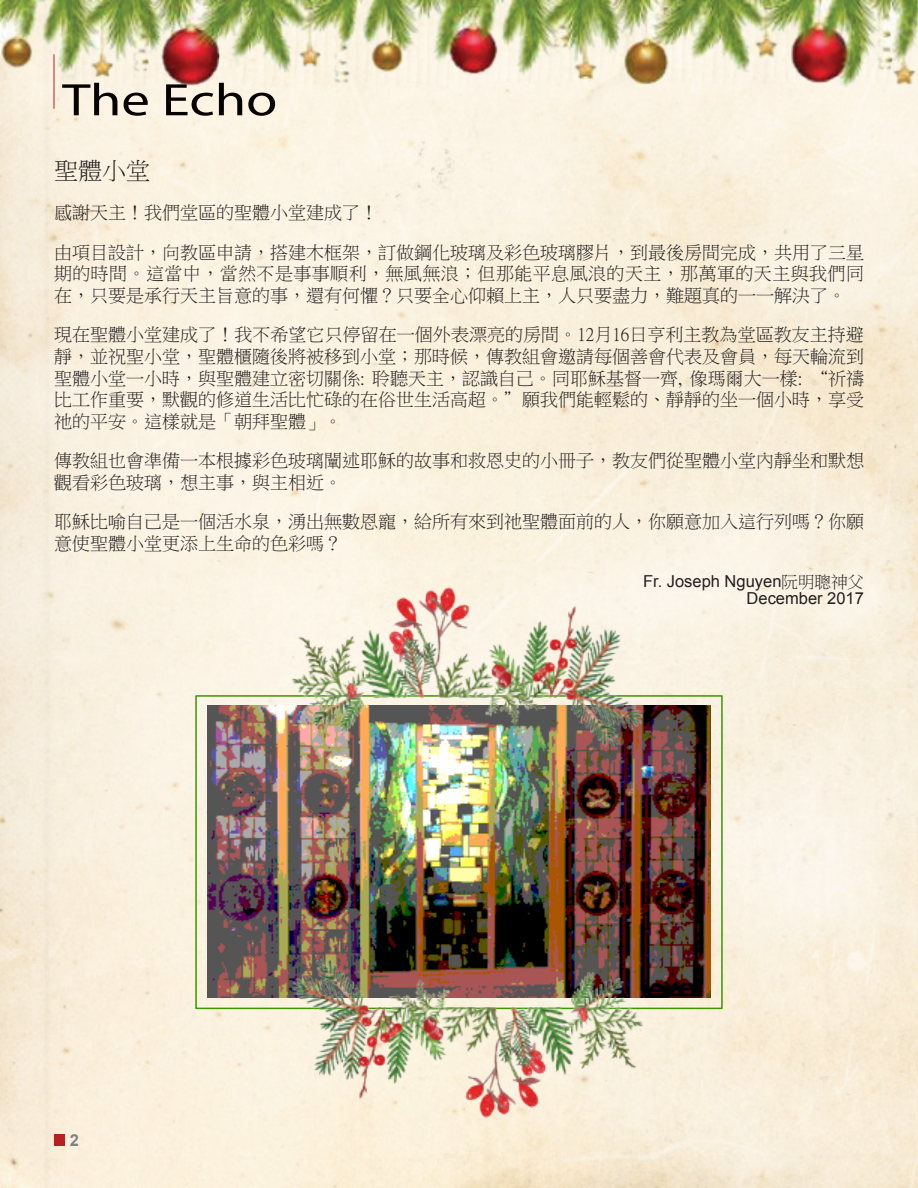
<style>
.page{position:relative;width:918px;height:1188px;background:#fff}
.page>*{position:absolute;margin:0;border:0;box-sizing:border-box;transform-origin:0 0}
.t1{font:24px "P Ming Li U";color:#231f20}
.t2{font:18px/21.6px "P Ming Li U";color:#231f20}
.t3{font:18px/21.6px "P Ming Li U";letter-spacing:.025em;color:#231f20}
.t4{font:16.5px/17.1px "Arial";color:#231f20;text-align:right}
.t5{font:700 16.5px "Arial";color:#808285}
.s1{font-family:"P Ming Li U"}
</style>
<div class="page">
<img style="left:0;top:123px;width:918px;height:1065px">
<img style="left:0;top:0;width:918px;height:123px">
<div style="left:54px;top:1134px;width:10px;height:12px;background:#b72025"></div>
<hr style="left:54px;top:55px;width:1px;height:53px;background:#b61f24">
<svg style="left:62px;top:83px;width:55px;height:32px;background:#b1aa9e"></svg>
<svg style="left:124px;top:93px;width:24px;height:23px"></svg>
<svg style="left:166px;top:84px;width:47px;height:32px;background:#aaa398"></svg>
<svg style="left:219px;top:83px;width:23px;height:32px"></svg>
<svg style="left:248px;top:93px;width:27px;height:23px"></svg>
<img style="left:208px;top:705px;width:502px;height:293px">
<img style="left:293px;top:570px;width:350px;height:195px">
<img style="left:293px;top:939px;width:350px;height:195px">
<h1 class="t1" style="left:54px;top:159px;width:98px">聖體小堂</h1>
<p class="t2" style="left:54px;top:193px;width:812px;line-height:39.6px">感謝天主！我們堂區的聖體小堂建成了！<br>由項目設計，向教區申請，搭建木框架，訂做鋼化玻璃及彩色玻璃膠片，到最後房間完成，共用了三星</p>
<p class="t3" style="left:54px;top:263px;width:812px">期的時間。這當中，當然不是事事順利，無風無浪；但那能平息風浪的天主，那萬軍的天主與我們同在，只要是承行天主旨意的事，還有何懼？只要全心仰賴上主，人只要盡力，難題真的一一解決了。</p>
<p class="t2" style="left:54px;top:324px;width:812px;text-align:justify">現在聖體小堂建成了！我不希望它只停留在一個外表漂亮的房間。12月16日亨利主教為堂區教友主持避靜，並祝聖小堂，聖體櫃隨後將被移到小堂；那時候，傳教組會邀請每個善會代表及會員，每天輪流到聖體小堂一小時，與聖體建立密切關係: 聆聽天主，認識自己。同耶穌基督一齊, 像瑪爾大一樣: “祈禱比工作重要，默觀的修道生活比忙碌的在俗世生活高超。”願我們能輕鬆的、靜靜的坐一個小時，享受祂的平安。這樣就是「朝拜聖體」。</p>
<p class="t2" style="left:54px;top:450px;width:812px">傳教組也會準備一本根據彩色玻璃闡述耶穌的故事和救恩史的小冊子，教友們從聖體小堂內靜坐和默想觀看彩色玻璃，想主事，與主相近。</p>
<p class="t2" style="left:54px;top:511px;width:812px">耶穌比喻自己是一個活水泉，湧出無數恩寵，給所有來到祂聖體面前的人，你願意加入這行列嗎？你願意使聖體小堂更添上生命的色彩嗎？</p>
<p class="t4" style="left:643px;top:574px;width:223px">Fr. Joseph Nguyen<span class="s1">阮明聰神父<br></span>December 2017</p>
<p class="t5" style="left:70px;top:1134px;width:11px">2</p>
</div>
